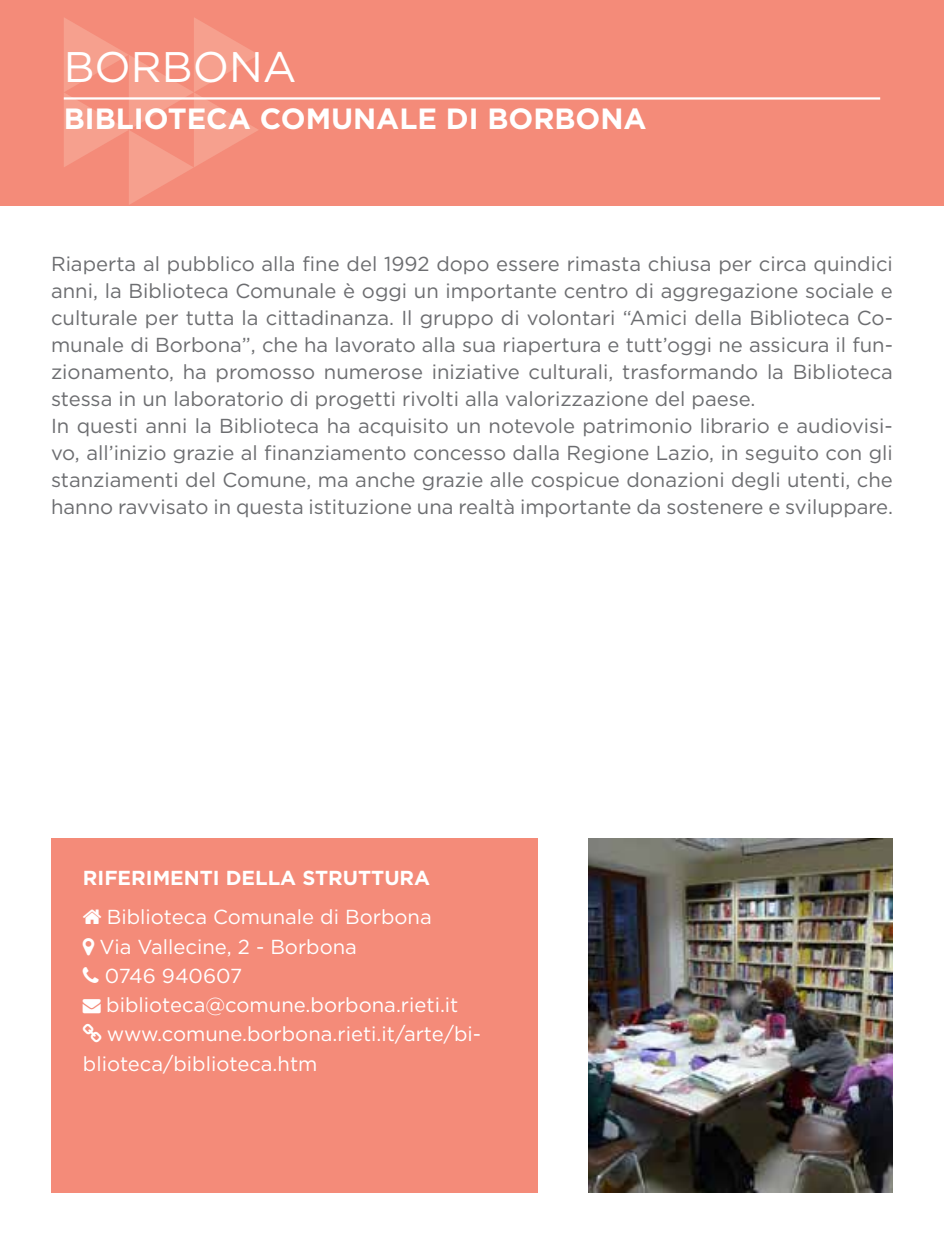
<style>
.page{position:relative;width:944px;height:1244px;background:#fff}
.page>*{position:absolute;margin:0;border:0;box-sizing:border-box;transform-origin:0 0}
.t1{font:42.75px "Gotham";color:#fff}
.t2{font:700 29.25px "Gotham";color:#fff}
.t3{font:20.25px/27px "Gotham";color:#6c6d70}
.t4{font:20.25px/29.2px "Gotham";letter-spacing:-.01em;color:#fff}
.t5{font:700 20.25px "Gotham";color:#fff}
</style>
<div class="page">
<img style="left:588px;top:839px;width:305px;height:354px">
<div style="left:51px;top:839px;width:486px;height:354px;background:#f48b79"></div>
<div style="left:0;top:0;width:944px;height:205px;background:#f48b79"></div>
<svg style="left:64px;top:18px;width:194px;height:187px"></svg>
<hr style="left:64px;top:97px;width:816px;height:3px;background:#fff">
<h1 class="t1" style="left:64px;top:43px;width:234px">borbona</h1>
<h2 class="t2" style="left:64px;top:102px;width:584px">BIBLIOTECA COMUNALE DI BORBONA</h2>
<p class="t3" style="left:51px;top:250px;width:843px">Riaperta al pubblico alla fine del 1992 dopo essere rimasta chiusa per circa quindici anni, la Biblioteca Comunale è oggi un importante centro di aggregazione sociale e culturale per tutta la cittadinanza. I l gruppo di volontari “Amici della Biblioteca Co&shy;munale di Borbona”, che ha lavorato alla sua riapertura e tutt’oggi ne assicura il fun&shy;zionamento, ha promosso numerose iniziative culturali, trasformando la Biblioteca stessa in un laboratorio di progetti rivolti alla valorizzazione del paese.<br>I n questi anni la Biblioteca ha acquisito un notevole patrimonio librario e audiovisi&shy;vo, all’inizio grazie al finanziamento concesso dalla Regione Lazio, in seguito con gli stanziamenti del Comune, ma anche grazie alle cospicue donazioni degli utenti, che hanno ravvisato in questa istituzione una realtà importante da sostenere e sviluppare.</p>
<p class="t5" style="left:83px;top:866px;width:49px">RIFERIMEN</p>
<p class="t5" style="left:200px;top:866px;width:201px">TI DELLA STRUTTURA</p>
<p class="t4" style="left:100px;top:902px;width:334px;text-indent:7px">Biblioteca Comunale di Borbona<br>Via Vallecine, 2 - Borbona<br>0746 940607</p>
<p class="t4" style="left:83px;top:990px;width:377px">→ biblioteca@comune.borbona.rieti.it</p>
<p class="t4" style="left:107px;top:1019px;width:376px">www.comune.borbona.rieti.it/arte/bi-</p>
<p class="t4" style="left:83px;top:1048px;width:236px">blioteca/biblioteca.htm</p>
</div>
